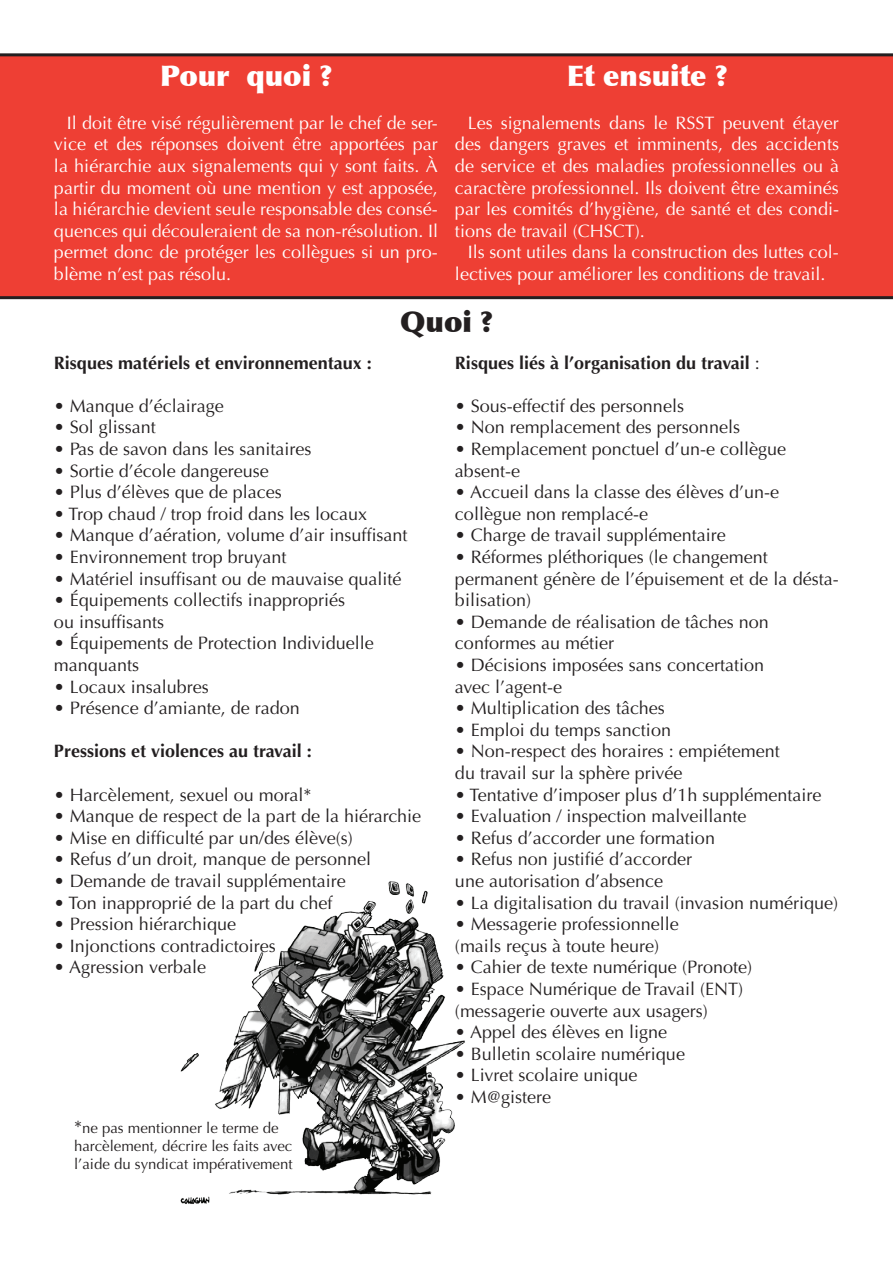
<style>
.page{position:relative;width:893px;height:1263px;background:#fff}
.page>*{position:absolute;margin:0;border:0;box-sizing:border-box;transform-origin:0 0}
.t1{font:900 28.5px "Optima";color:#fff}
.t2{font:900 28.5px "Optima";color:#231f20}
.t3{font:18px/21.6px "Optima";color:#231f20}
.t4{font:18px/21.6px "Optima";color:#fff;text-align:justify}
.t5{font:700 18px "Optima";color:#231f20}
.t6{font:15px/18px "Optima";color:#231f20}
.s1{font-size:18px}
.s2{font-weight:400}
</style>
<div class="page">
<div style="left:0;top:54px;width:893px;height:242px;background:#ee3f34"></div>
<hr style="left:0;top:296px;width:893px;height:3px;background:#231f20">
<hr style="left:0;top:53px;width:893px;height:3px;background:#231f20">
<img style="left:180px;top:881px;width:285px;height:323px">
<h1 class="t1" style="left:160px;top:58px;width:173px">Pour quoi ?</h1>
<p class="t4" style="left:54px;top:112px;width:385px;text-indent:13px">Il doit être visé régulièrement par le chef de ser&shy;vice et des réponses doivent être apportées par la hiérarchie aux signalements qui y sont faits. À partir du moment où une mention y est apposée, la hiérarchie devient seule responsable des consé&shy;quences qui découleraient de sa non-résolution. Il permet donc de protéger les collègues si un pro&shy;blème n’est pas résolu.</p>
<h1 class="t1" style="left:567px;top:58px;width:162px">Et ensuite ?</h1>
<p class="t4" style="left:455px;top:112px;width:385px;text-indent:13px">Les signalements dans le RSST peuvent étayer des dangers graves et imminents, des accidents de service et des maladies professionnelles ou à caractère professionnel. Ils doivent être examinés par les comités d’hygiène, de santé et des condi&shy;tions de travail (CHSCT).</p>
<p class="t4" style="left:455px;top:242px;width:385px;text-indent:13px">Ils sont utiles dans la construction des luttes col&shy;lectives pour améliorer les conditions de travail.</p>
<h1 class="t2" style="left:400px;top:304px;width:94px">Quoi ?</h1>
<p class="t5" style="left:54px;top:352px;width:319px">Risques matériels et environnementaux :</p>
<p class="t3" style="left:54px;top:395px;width:171px">• Manque d’éclairage</p>
<p class="t3" style="left:54px;top:417px;width:103px">• Sol glissant</p>
<p class="t3" style="left:54px;top:438px;width:259px">• Pas de savon dans les sanitaires</p>
<p class="t3" style="left:54px;top:460px;width:216px">• Sortie d’école dangereuse</p>
<p class="t3" style="left:54px;top:481px;width:229px">• Plus d’élèves que de places</p>
<p class="t3" style="left:54px;top:503px;width:315px">• Trop chaud / trop froid dans les locaux</p>
<p class="t3" style="left:54px;top:525px;width:355px">• Manque d’aération, volume d’air insuffisant</p>
<p class="t3" style="left:54px;top:546px;width:234px">• Environnement trop bruyant</p>
<p class="t3" style="left:54px;top:568px;width:349px">• Matériel insuffisant ou de mauvaise qualité</p>
<p class="t3" style="left:54px;top:589px;width:293px">• Équipements collectifs inappropriés ou insuffisants</p>
<p class="t3" style="left:54px;top:633px;width:321px">• Équipements de Protection Individuelle manquants</p>
<p class="t3" style="left:54px;top:676px;width:156px">• Locaux insalubres</p>
<p class="t3" style="left:54px;top:697px;width:247px">• Présence d’amiante, de radon</p>
<p class="t5" style="left:54px;top:741px;width:259px">Pressions et violences au travail :</p>
<p class="t3" style="left:54px;top:784px;width:259px">• Harcèlement, sexuel ou moral*</p>
<p class="t3" style="left:54px;top:805px;width:369px">• Manque de respect de la part de la hiérarchie</p>
<p class="t3" style="left:54px;top:827px;width:300px">• Mise en difficulté par un/des élève(s)</p>
<p class="t3" style="left:54px;top:849px;width:319px">• Refus d’un droit, manque de personnel</p>
<p class="t3" style="left:54px;top:870px;width:293px">• Demande de travail supplémentaire</p>
<p class="t3" style="left:54px;top:892px;width:280px">• Ton inapproprié de la part du chef</p>
<p class="t3" style="left:54px;top:913px;width:184px">• Pression hiérarchique</p>
<p class="t3" style="left:54px;top:935px;width:223px">• Injonctions contradictoires</p>
<p class="t3" style="left:54px;top:957px;width:154px">• Agression verbale</p>
<p class="t6" style="left:74px;top:1119px;width:220px"><span class="s1">*</span>ne pas mentionner le terme de harcèlement, décrire les faits avec l’aide du syndicat impérativement</p>
<p class="t5" style="left:455px;top:352px;width:306px">Risques liés à l’organisation du travail <span class="s2">:</span></p>
<p class="t3" style="left:455px;top:395px;width:230px">• Sous-effectif des personnels</p>
<p class="t3" style="left:455px;top:417px;width:286px">• Non remplacement des personnels</p>
<p class="t3" style="left:455px;top:438px;width:333px">• Remplacement ponctuel d’un-e collègue absent-e</p>
<p class="t3" style="left:455px;top:481px;width:326px">• Accueil dans la classe des élèves d’un-e collègue non remplacé-e</p>
<p class="t3" style="left:455px;top:525px;width:272px">• Charge de travail supplémentaire</p>
<p class="t3" style="left:455px;top:546px;width:385px">• Réformes pléthoriques (le changement permanent génère de l’épuisement et de la désta&shy;bilisation)</p>
<p class="t3" style="left:455px;top:611px;width:315px">• Demande de réalisation de tâches non conformes au métier</p>
<p class="t3" style="left:455px;top:654px;width:311px">• Décisions imposées sans concertation avec l’agent-e</p>
<p class="t3" style="left:455px;top:697px;width:211px">• Multiplication des tâches</p>
<p class="t3" style="left:455px;top:719px;width:217px">• Emploi du temps sanction</p>
<p class="t3" style="left:455px;top:741px;width:326px">• Non-respect des horaires : empiétement du travail sur la sphère privée</p>
<p class="t3" style="left:455px;top:784px;width:368px">• Tentative d’imposer plus d’1h supplémentaire</p>
<p class="t3" style="left:455px;top:805px;width:293px">• Evaluation / inspection malveillante</p>
<p class="t3" style="left:455px;top:827px;width:261px">• Refus d’accorder une formation</p>
<p class="t3" style="left:455px;top:849px;width:239px">• Refus non justifié d’accorder une autorisation d’absence</p>
<p class="t3" style="left:455px;top:892px;width:385px">• La digitalisation du travail (invasion numérique)</p>
<p class="t3" style="left:455px;top:913px;width:225px">• Messagerie professionnelle (mails reçus à toute heure)</p>
<p class="t3" style="left:455px;top:957px;width:299px">• Cahier de texte numérique (Pronote)</p>
<p class="t3" style="left:455px;top:978px;width:290px">• Espace Numérique de Travail (ENT) (messagerie ouverte aux usagers)</p>
<p class="t3" style="left:455px;top:1021px;width:214px">• Appel des élèves en ligne</p>
<p class="t3" style="left:455px;top:1043px;width:231px">• Bulletin scolaire numérique</p>
<p class="t3" style="left:455px;top:1065px;width:184px">• Livret scolaire unique</p>
<p class="t3" style="left:455px;top:1086px;width:98px">• M@gistere</p>
</div>
